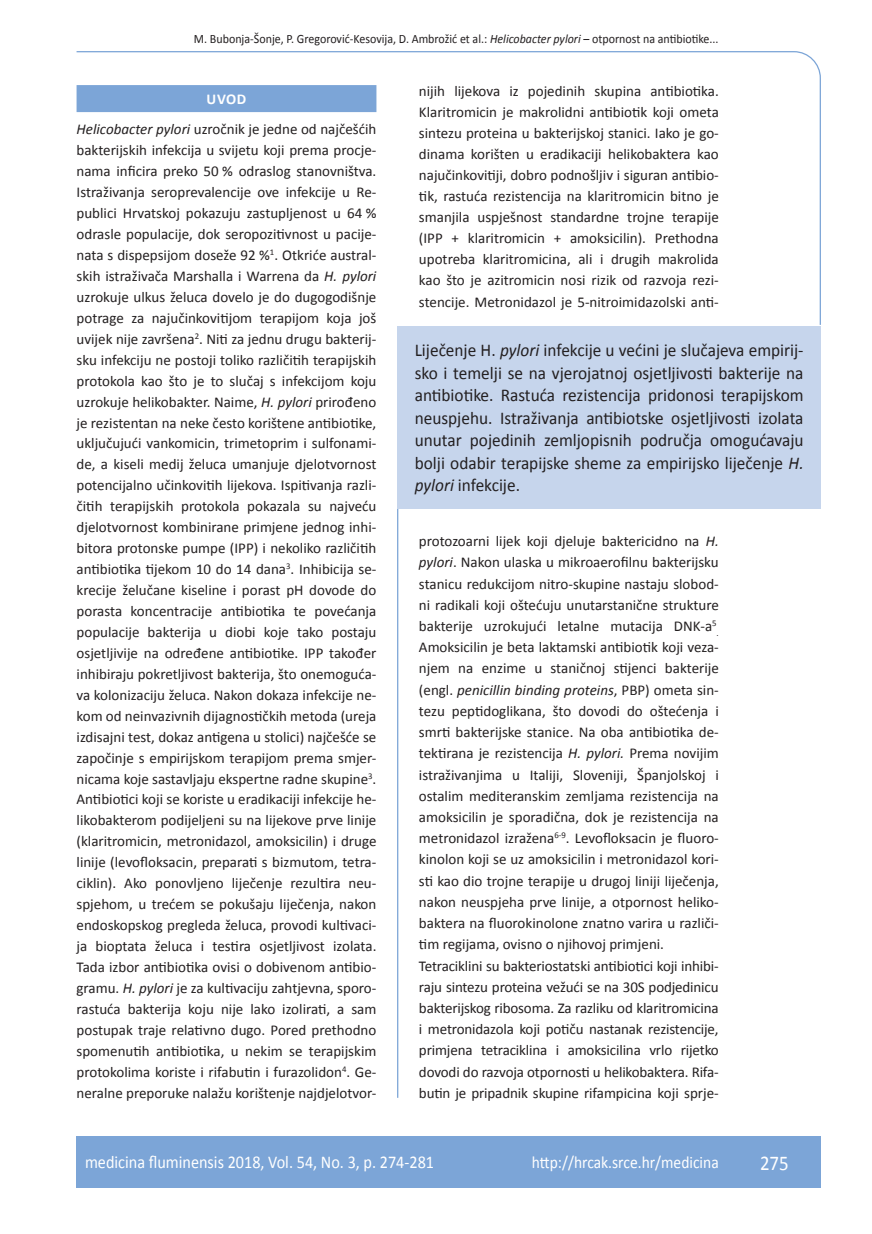
<style>
.page{position:relative;width:872px;height:1234px;background:#fff}
.page>*{position:absolute;margin:0;border:0;box-sizing:border-box;transform-origin:0 0}
.t1{font:21px "Calibri";color:#fff;scale:.9 1}
.t2{font:18px/22.5px "Calibri";color:#231f20;text-align:justify;scale:.96 1}
.t3{font:18px "Calibri";color:#fff;scale:.9 1}
.t4{font:17.25px "Calibri";color:#fff;scale:.9 1}
.t5{font:15px/21px "Calibri";color:#231f20;text-align:justify}
.t6{font:12.75px "Calibri";color:#231f20;scale:.94 1}
.t7{font:8.7px "Calibri";color:#231f20}
.s1{font-style:italic}
.s2{font-weight:700;color:#fff}
</style>
<div class="page">
<svg style="left:76px;top:51px;width:745px;height:274px"></svg>
<hr style="left:397px;top:508px;width:1px;height:589px;background:#7ca5d7">
<div style="left:77px;top:1135px;width:744px;height:51px;background:#7ca5d7"></div>
<div style="left:77px;top:85px;width:299px;height:27px;background:#7ca5d7"></div>
<div style="left:398px;top:325px;width:422px;height:183px;background:#c6d5ec"></div>
<p class="t6" style="left:194px;top:29px;width:559px">M. Bubonja-Šonje, P. Gregorović-Kesovija, D. Ambrožić et al.: <span class="s1">Helicobacter pylori</span> – otpornost na antibiotike...</p>
<p class="t5" style="left:77px;top:83px;width:301px;line-height:30.5px;text-align:center"><span class="s2">UVOD<br></span><span class="s1">Helicobacter pylori</span> uzročnik je jedne od najčešćih</p>
<p class="t5" style="left:77px;top:139px;width:301px">bakterijskih infekcija u svijetu koji prema procje&shy;nama inficira preko 50 % odraslog stanovništva.<br>Istraživanja seroprevalencije ove infekcije u Re&shy;publici Hrvatskoj pokazuju zastupljenost u 64 % odrasle populacije, dok seropozitivnost u pacije&shy;nata s dispepsijom doseže 92 %<sup>1</sup>. Otkriće austral&shy;skih istraživača Marshalla i Warrena da <span class="s1">H. pylori </span>uzrokuje ulkus želuca dovelo je do dugogodišnje potrage za najučinkovitijom terapijom koja još uvijek nije završena<sup>2</sup>. Niti za jednu drugu bakterij&shy;sku infekciju ne postoji toliko različitih terapijskih protokola kao što je to slučaj s infekcijom koju uzrokuje helikobakter. Naime, <span class="s1">H. pylori</span> prirođeno je rezistentan na neke često korištene antibiotike, uključujući vankomicin, trimetoprim i sulfonami&shy;de, a kiseli medij želuca umanjuje djelotvornost potencijalno učinkovitih lijekova. Ispitivanja razli&shy;čitih terapijskih protokola pokazala su najveću djelotvornost kombinirane primjene jednog inhi&shy;bitora protonske pumpe (IPP) i nekoliko različitih antibiotika tijekom 10 do 14 dana<sup>3</sup>. Inhibicija se&shy;krecije želučane kiseline i porast pH dovode do porasta koncentracije antibiotika te povećanja populacije bakterija u diobi koje tako postaju osjetljivije na određene antibiotike. IPP također inhibiraju pokretljivost bakterija, što onemoguća&shy;va kolonizaciju želuca. Nakon dokaza infekcije ne&shy;kom od neinvazivnih dijagnostičkih metoda (ureja izdisajni test, dokaz antigena u stolici) najčešće se započinje s empirijskom terapijom prema smjer&shy;nicama koje sastavljaju ekspertne radne skupine<sup>3</sup>.<br>Antibiotici koji se koriste u eradikaciji infekcije he&shy;likobakterom podijeljeni su na lijekove prve linije (klaritromicin, metronidazol, amoksicilin) i druge linije (levofloksacin, preparati s bizmutom, tetra&shy;ciklin). Ako ponovljeno liječenje rezultira neu&shy;spjehom, u trećem se pokušaju liječenja, nakon endoskopskog pregleda želuca, provodi kultivaci&shy;ja bioptata želuca i testira osjetljivost izolata.<br>Tada izbor antibiotika ovisi o dobivenom antibio&shy;gramu. <span class="s1">H. pylori</span> je za kultivaciju zahtjevna, sporo&shy;rastuća bakterija koju nije lako izolirati, a sam postupak traje relativno dugo. Pored prethodno spomenutih antibiotika, u nekim se terapijskim protokolima koriste i rifabutin i furazolidon<sup>4</sup>. Ge&shy;neralne preporuke nalažu korištenje najdjelotvor-</p>
<p class="t5" style="left:419px;top:80px;width:301px">nijih lijekova iz pojedinih skupina antibiotika.<br>Klaritromicin je makrolidni antibiotik koji ometa sintezu proteina u bakterijskoj stanici. Iako je go&shy;dinama korišten u eradikaciji helikobaktera kao najučinkovitiji, dobro podnošljiv i siguran antibio&shy;tik, rastuća rezistencija na klaritromicin bitno je smanjila uspješnost standardne trojne terapije (IPP + klaritromicin + amoksicilin). Prethodna upotreba klaritromicina, ali i drugih makrolida kao što je azitromicin nosi rizik od razvoja rezi&shy;stencije. Metronidazol je 5-nitroimidazolski anti-</p>
<p class="t2" style="left:415px;top:338px;width:407px">Liječenje H. <span class="s1">pylori</span> infekcije u većini je slučajeva empirij&shy;sko i temelji se na vjerojatnoj osjetljivosti bakterije na antibiotike. Rastuća rezistencija pridonosi terapijskom neuspjehu. Istraživanja antibiotske osjetljivosti izolata unutar pojedinih zemljopisnih područja omogućavaju bolji odabir terapijske sheme za empirijsko liječenje <span class="s1">H. pylori</span> infekcije.</p>
<p class="t5" style="left:419px;top:530px;width:301px">protozoarni lijek koji djeluje baktericidno na <span class="s1">H. pylori</span>. Nakon ulaska u mikroaerofilnu bakterijsku stanicu redukcijom nitro-skupine nastaju slobod&shy;ni radikali koji oštećuju unutarstanične strukture bakterije uzrokujući letalne mutacija DNK-a<sup>5</sup></p>
<p class="t7" style="left:716px;top:627px;width:4px">.</p>
<p class="t5" style="left:419px;top:636px;width:301px;text-align:left">Amoksicilin je beta laktamski antibiotik koji veza&shy;njem na enzime u staničnoj stijenci bakterije (engl. <span class="s1">penicillin binding proteins</span>, PBP) ometa sin&shy;tezu peptidoglikana, što dovodi do oštećenja i smrti bakterijske stanice. Na oba antibiotika de&shy;tektirana je rezistencija <span class="s1">H. pylori.</span> Prema novijim istraživanjima u Italiji, Sloveniji, Španjolskoj i ostalim mediteranskim zemljama rezistencija na amoksicilin je sporadična, dok je rezistencija na metronidazol izražena<sup>6-9</sup>. Levofloksacin je fluoro&shy;kinolon koji se uz amoksicilin i metronidazol kori&shy;sti kao dio trojne terapije u drugoj liniji liječenja, nakon neuspjeha prve linije, a otpornost heliko&shy;baktera na fluorokinolone znatno varira u različi&shy;tim regijama, ovisno o njihovoj primjeni.<br>Tetraciklini su bakteriostatski antibiotici koji inhibi&shy;raju sintezu proteina vežući se na 30S podjedinicu bakterijskog ribosoma. Za razliku od klaritromicina i metronidazola koji potiču nastanak rezistencije, primjena tetraciklina i amoksicilina vrlo rijetko dovodi do razvoja otpornosti u helikobaktera. Rifa&shy;butin je pripadnik skupine rifampicina koji sprje-</p>
<p class="t3" style="left:85px;top:1149px;width:389px">medicina fluminensis 2018, Vol. 54, No. 3, p. 274-281</p>
<p class="t4" style="left:532px;top:1150px;width:209px">http://hrcak.srce.hr/medicina</p>
<h1 class="t1" style="left:760px;top:1147px;width:33px">275</h1>
</div>
